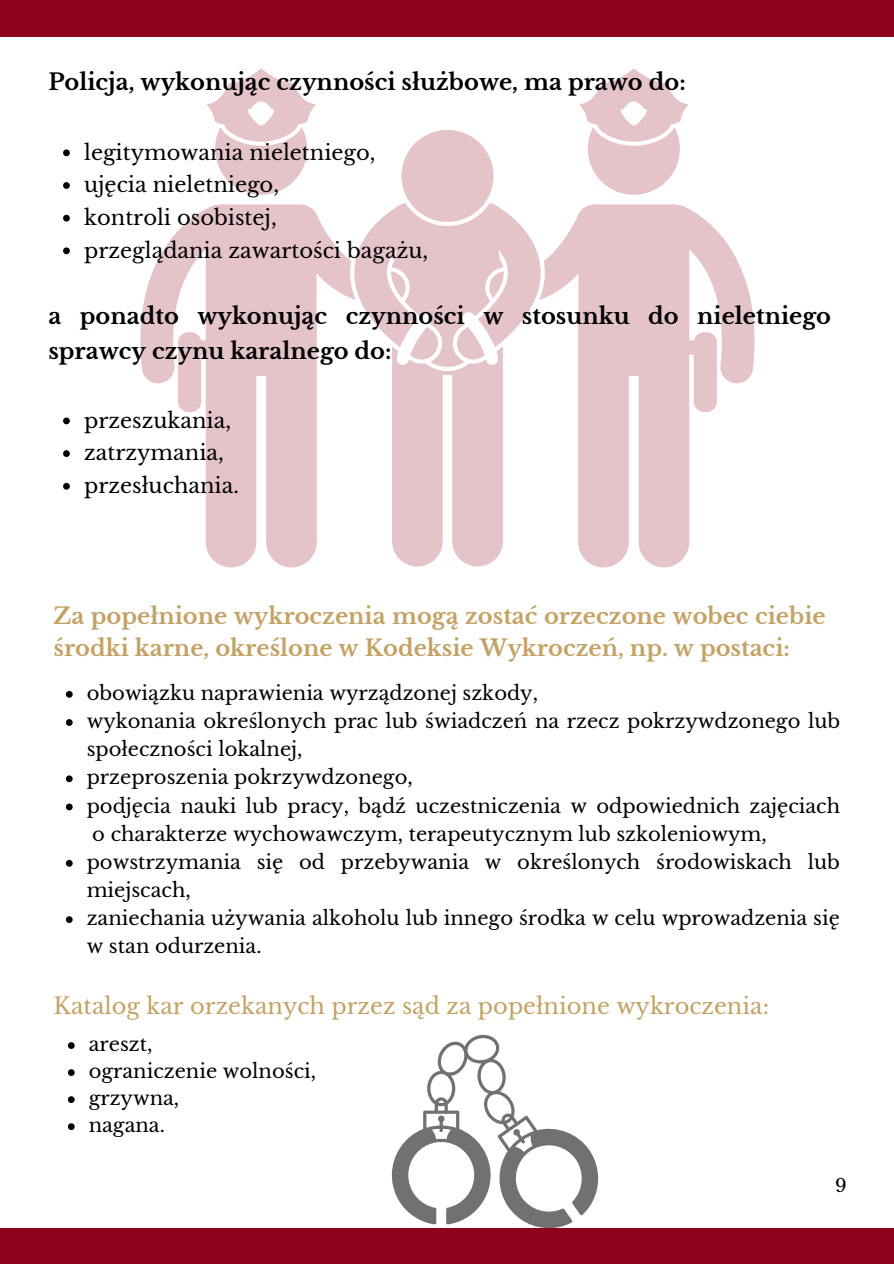
<style>
.page{position:relative;width:894px;height:1264px;background:#fff}
.page>*{position:absolute;margin:0;border:0;box-sizing:border-box;transform-origin:0 0}
.t1{font:700 22.5px/35px "Libre Baskerville";color:#000}
.t2{font:700 22.5px/31.5px "Libre Baskerville";color:#c3a265}
.t3{font:22.5px "Libre Baskerville";color:#c3a265}
.t4{font:21px/32.7px "Libre Baskerville";color:#000}
.t5{font:19.5px/28.2px "Libre Baskerville";color:#000}
.t6{font:18px "Libre Baskerville";color:#000}
</style>
<div class="page">
<div style="left:0;top:0;width:893px;height:36px;background:#8e021d"></div>
<div style="left:0;top:1227px;width:893px;height:35px;background:#8e021d"></div>
<svg style="left:207px;top:68px;width:108px;height:127px"></svg>
<svg style="left:140px;top:204px;width:214px;height:363px;fill:#e4c3c9"></svg>
<svg style="left:579px;top:68px;width:109px;height:127px"></svg>
<svg style="left:540px;top:204px;width:214px;height:363px;fill:#e4c3c9"></svg>
<svg style="left:354px;top:130px;width:186px;height:436px"></svg>
<svg style="left:392px;top:1034px;width:211px;height:194px"></svg>
<svg style="left:63px;top:149px;width:7px;height:7px"></svg>
<svg style="left:63px;top:182px;width:7px;height:7px"></svg>
<svg style="left:63px;top:215px;width:7px;height:6px"></svg>
<svg style="left:63px;top:247px;width:7px;height:7px"></svg>
<svg style="left:63px;top:417px;width:7px;height:7px"></svg>
<svg style="left:63px;top:450px;width:7px;height:7px"></svg>
<svg style="left:63px;top:483px;width:7px;height:6px"></svg>
<svg style="left:66px;top:691px;width:7px;height:6px"></svg>
<svg style="left:66px;top:719px;width:7px;height:7px"></svg>
<svg style="left:66px;top:775px;width:7px;height:7px"></svg>
<svg style="left:66px;top:803px;width:7px;height:7px"></svg>
<svg style="left:66px;top:860px;width:7px;height:6px"></svg>
<svg style="left:66px;top:916px;width:7px;height:7px"></svg>
<svg style="left:68px;top:1042px;width:7px;height:6px"></svg>
<svg style="left:68px;top:1069px;width:7px;height:6px"></svg>
<svg style="left:68px;top:1096px;width:7px;height:6px"></svg>
<svg style="left:68px;top:1123px;width:7px;height:6px"></svg>
<p class="t1" style="left:48px;top:64px;width:638px">Policja, wykonując czynności służbowe, ma prawo do:</p>
<p class="t4" style="left:84px;top:136px;width:345px">legitymowania nieletniego, ujęcia nieletniego,<br>kontroli osobistej,<br>przeglądania zawartości bagażu,</p>
<p class="t1" style="left:48px;top:299px;width:783px">a ponadto wykonując czynności w stosunku do nieletniego sprawcy czynu karalnego do:</p>
<p class="t4" style="left:84px;top:404px;width:156px">przeszukania, zatrzymania, przesłuchania.</p>
<p class="t2" style="left:53px;top:600px;width:773px">Za popełnione wykroczenia mogą zostać orzeczone wobec ciebie środki karne, określone w Kodeksie Wykroczeń, np. w postaci:</p>
<p class="t5" style="left:87px;top:679px;width:754px">obowiązku naprawienia wyrządzonej szkody,<br>wykonania określonych prac lub świadczeń na rzecz pokrzywdzonego lub społeczności lokalnej,<br>przeproszenia pokrzywdzonego,<br>podjęcia nauki lub pracy, bądź uczestniczenia w odpowiednich zajęciach o charakterze wychowawczym, terapeutycznym lub szkoleniowym, powstrzymania się od przebywania w określonych środowiskach lub miejscach,<br>zaniechania używania alkoholu lub innego środka w celu wprowadzenia się w stan odurzenia.</p>
<p class="t3" style="left:53px;top:992px;width:716px">Katalog kar orzekanych przez sąd za popełnione wykroczenia:</p>
<p class="t5" style="left:89px;top:1030px;width:229px;line-height:27px">areszt,<br>ograniczenie wolności, grzywna,<br>nagana.</p>
<p class="t6" style="left:834px;top:1174px;width:13px">9</p>
</div>
